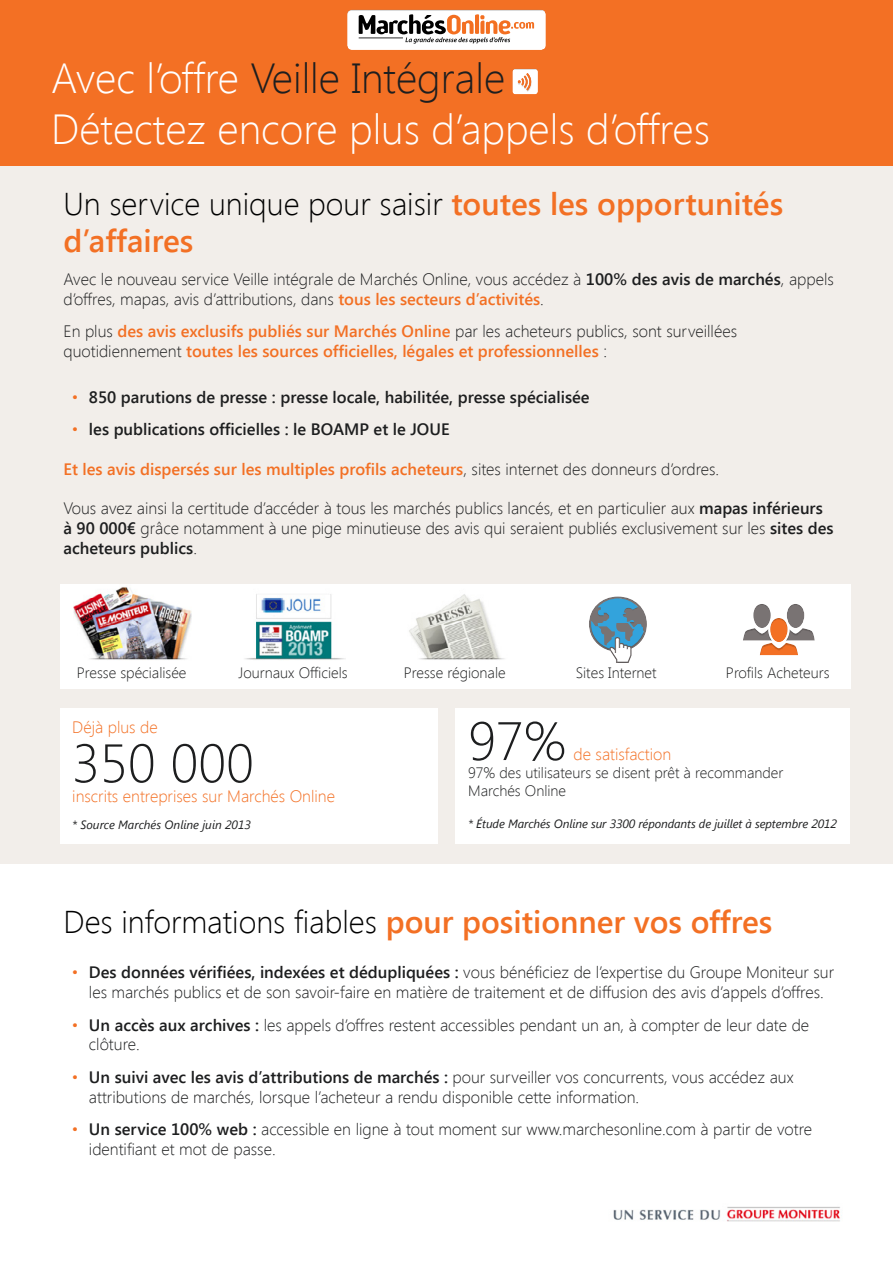
<style>
.page{position:relative;width:893px;height:1263px;background:#fff}
.page>*{position:absolute;margin:0;border:0;box-sizing:border-box;transform-origin:0 0}
.txt{font:300 54px "Segoe UI";color:#1d1e1f}
.big_titre{font:300 42px/50.4px "Segoe UI";color:#fff}
.titre{font:600 31.5px/37.8px "Segoe UI";color:#f37024}
.txt-2{font:300 16.5px/19.8px "Segoe UI";color:#1d1e1f}
.titre-2{font:300 16.5px/19.8px "Segoe UI";color:#1d1e1f}
.titre-3{font:600 16.5px/19.8px "Segoe UI";color:#f37024}
.t1{font:600 16.5px "Segoe UI";color:#1d1e1f}
.txt-3{font:600 16.5px "Segoe UI";color:#f37024}
.txt-4{font:300 16.5px "Segoe UI";color:#f37024}
.liste_b{font:300 15px "Segoe UI";color:#1d1e1f}
.txt-5{font:300 15px/18px "Segoe UI";color:#1d1e1f}
.txt-6{font:italic 12px "Segoe UI";letter-spacing:-.005em;color:#1d1e1f}
.s1{color:#1d1e1f}
.s2{font-weight:300;color:#000}
.s3{font-weight:600}
.s4{font-weight:600;color:#f37024}
.s5{font-weight:300;color:#1d1e1f}
.s6{font-weight:300;color:#f37024}
.s7{color:#f37024}
</style>
<div class="page">
<div style="left:0;top:142px;width:893px;height:723px;background:#f2eeea"></div>
<div style="left:60px;top:585px;width:790px;height:104px;background:#fff"></div>
<div style="left:0;top:0;width:893px;height:60px;background:#f37024"></div>
<div style="left:0;top:53px;width:893px;height:113px;background:#f37024"></div>
<div style="left:60px;top:708px;width:377px;height:136px;background:#fff"></div>
<div style="left:455px;top:708px;width:395px;height:136px;background:#fff"></div>
<img style="left:613px;top:1207px;width:229px;height:15px">
<div style="left:334px;top:9px;width:223px;height:43px;background:#000;opacity:.2"></div>
<svg style="left:359px;top:14px;width:175px;height:30px;background:#cbb9ae"></svg>
<img style="left:409px;top:594px;width:96px;height:66px">
<img style="left:245px;top:594px;width:100px;height:66px">
<img style="left:73px;top:587px;width:118px;height:73px">
<div style="left:717px;top:601px;width:123px;height:56px;background:#000;opacity:.2"></div>
<div style="left:574px;top:595px;width:86px;height:69px;background:#000;opacity:.2"></div>
<div style="left:499px;top:67px;width:52px;height:29px;background:#000;opacity:.2"></div>
<p class="big_titre" style="left:51px;top:52px;width:660px">Avec l’offre <span class="s1">Veille Intégrale<br></span>Détectez encore plus d’appels d’offres</p>
<p class="titre" style="left:63px;top:183px;width:721px"><span class="s2">Un service unique pour saisir</span> toutes les opportunités d’affaires</p>
<p class="titre-2" style="left:63px;top:269px;width:772px">Avec le nouveau service Veille intégrale de Marchés Online, vous accédez à <span class="s3">100% des avis de marchés</span>, appels d’offres, mapas, avis d’attributions, dans <span class="s4">tous les secteurs d’activités</span>.</p>
<p class="titre-3" style="left:63px;top:321px;width:675px"><span class="s5">En plus</span> des avis exclusifs publiés sur Marchés Online <span class="s5">par les acheteurs publics, sont surveillées quotidiennement</span> toutes les sources officielles, légales et professionnelles <span class="s5">:</span></p>
<p class="t1" style="left:72px;top:385px;width:519px"><span class="s6">•</span> 850 parutions de presse : presse locale, habilitée, presse spécialisée</p>
<p class="t1" style="left:72px;top:418px;width:379px"><span class="s6">•</span> les publications officielles : le BOAMP et le JOUE</p>
<p class="txt-3" style="left:63px;top:457px;width:657px">Et les avis dispersés sur les multiples profils acheteurs<span class="s5">, sites internet des donneurs d’ordres.</span></p>
<p class="txt-2" style="left:63px;top:498px;width:772px">Vous avez ainsi la certitude d’accéder à tous les marchés publics lancés, et en particulier aux <span class="s3">mapas inférieurs à 90 000€</span> grâce notamment à une pige minutieuse des avis qui seraient publiés exclusivement sur les <span class="s3">sites des acheteurs publics</span>.</p>
<p class="liste_b" style="left:77px;top:662px;width:111px">Presse spécialisée</p>
<p class="liste_b" style="left:239px;top:662px;width:111px">Journaux Officiels</p>
<p class="liste_b" style="left:404px;top:662px;width:103px">Presse régionale</p>
<p class="liste_b" style="left:576px;top:662px;width:82px">Sites Internet</p>
<p class="liste_b" style="left:726px;top:662px;width:105px">Profils Acheteurs</p>
<p class="txt-4" style="left:72px;top:715px;width:87px">Déjà plus de</p>
<p class="txt" style="left:72px;top:726px;width:183px">350 000</p>
<p class="txt-4" style="left:72px;top:785px;width:264px">inscrits entreprises sur Marchés Online</p>
<p class="txt-6" style="left:72px;top:816px;width:180px">* Source Marchés Online juin 2013</p>
<p class="txt" style="left:468px;top:704px;width:99px">97%</p>
<p class="txt-4" style="left:573px;top:743px;width:99px">de satisfaction</p>
<p class="txt-5" style="left:468px;top:763px;width:317px">97% des utilisateurs se disent prêt à recommander<br>Marchés Online</p>
<p class="txt-6" style="left:468px;top:815px;width:370px">* Étude Marchés Online sur 3300 répondants de juillet à septembre 2012</p>
<p class="titre" style="left:63px;top:901px;width:711px"><span class="s2">Des informations fiables</span> pour positionner vos offres</p>
<p class="txt-2" style="left:72px;top:962px;width:764px;text-align:center"><span class="s7">•</span> <span class="s3">Des données vérifiées, indexées et dédupliquées :</span> vous bénéficiez de l’expertise du Groupe Moniteur sur les marchés publics et de son savoir-faire en matière de traitement et de diffusion des avis d’appels d’offres.</p>
<p class="txt-2" style="left:89px;top:1014px;width:722px;text-indent:-17px"><span class="s7">•</span> <span class="s3">Un accès aux archives :</span> les appels d’offres restent accessibles pendant un an, à compter de leur date de clôture.</p>
<p class="txt-2" style="left:89px;top:1067px;width:706px;text-indent:-17px"><span class="s7">•</span> <span class="s3">Un suivi avec les avis d’attributions de marchés :</span> pour surveiller vos concurrents, vous accédez aux attributions de marchés, lorsque l’acheteur a rendu disponible cette information.</p>
<p class="txt-2" style="left:89px;top:1119px;width:725px;text-indent:-17px"><span class="s7">•</span> <span class="s3">Un service 100% web :</span> accessible en ligne à tout moment sur www.marchesonline.com à partir de votre identifiant et mot de passe.</p>
</div>
